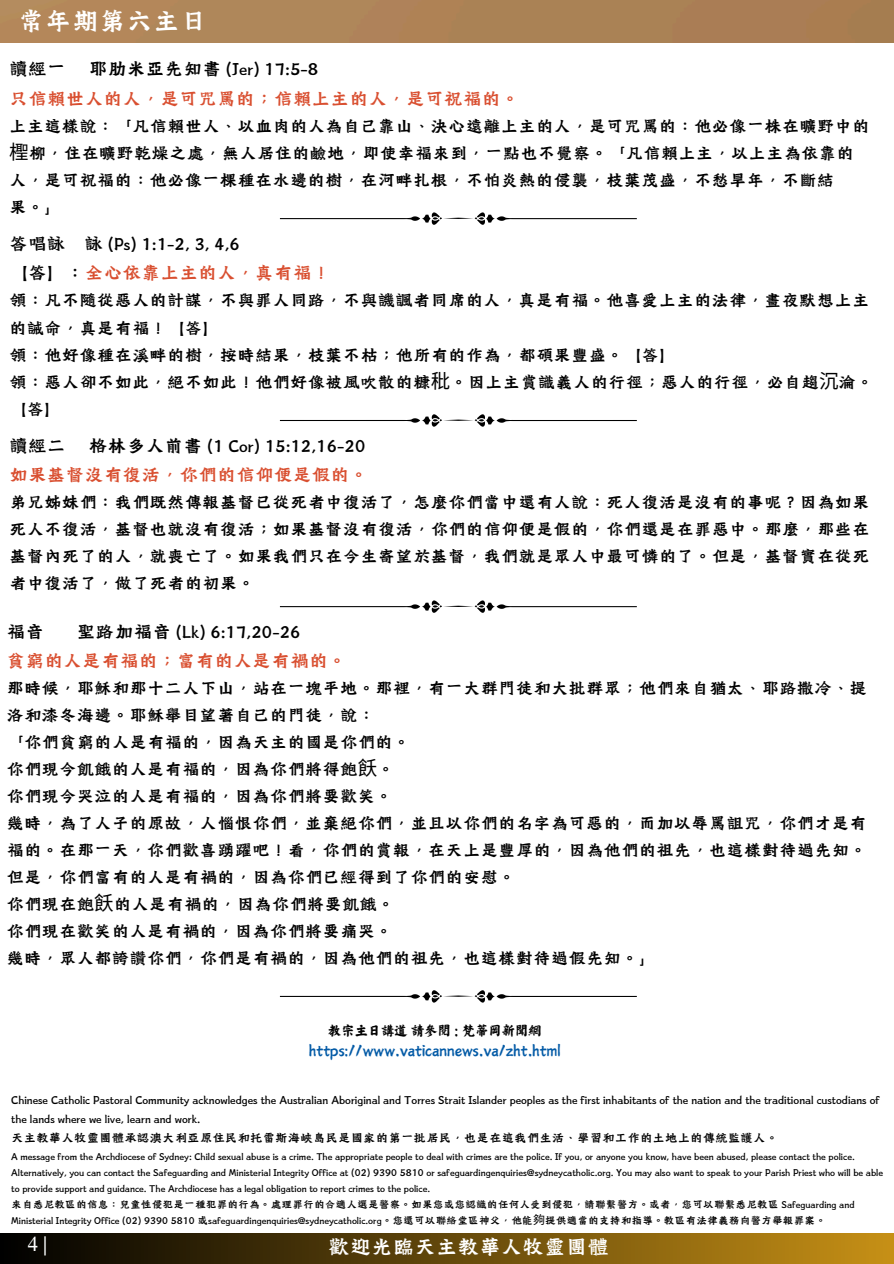
<style>
.page{position:relative;width:894px;height:1264px;background:#fff}
.page>*{position:absolute;margin:0;border:0;box-sizing:border-box;transform-origin:0 0}
.t1{font:30px "Canva Tide Kaplan HK";color:#fff}
.t2{font:24px "Canva Tide Kaplan HK";color:#fff}
.t3{font:21px/29.2px "Canva Tide Kaplan HK";color:#000}
.t4{font:21px/29.2px "Canva Tide Kaplan HK";color:#d94f30}
.t5{font:20.4px "Times NRMT Pro";color:#fff}
.t6{font:19.5px/27px "Canva Tide Kaplan HK";color:#000}
.t7{font:14.7px/20.1px "Canva Yi Cai TC";color:#035aa6;text-align:center}
.t8{font:13.95px/19.2px "Canva Tide Kaplan HK";color:#000}
.t9{font:12px/16px "Canva Tide Kaplan HK";color:#000}
.s1{color:#000}
.s2{font-family:"Noto Sans CJ Ksc"}
.s3{color:#d94f30}
</style>
<div class="page">
<div style="left:0;top:0;width:893px;height:43px;background:#af8255"></div>
<div style="left:0;top:1233px;width:893px;height:30px;background:linear-gradient(to right,#000,#c69016)"></div>
<svg style="left:280px;top:212px;width:356px;height:13px"></svg>
<svg style="left:280px;top:414px;width:356px;height:12px"></svg>
<svg style="left:280px;top:600px;width:356px;height:13px"></svg>
<svg style="left:280px;top:990px;width:356px;height:12px"></svg>
<h1 class="t1" style="left:18px;top:4px;width:191px">常年期第六主日</h1>
<h3 class="t4" style="left:9px;top:54px;width:512px"><span class="s1">讀經一 耶肋米亞先知書 (Jer) 17:5-8<br></span>只信賴世人的人，是可咒罵的；信賴上主的人，是可祝福的。</h3>
<h3 class="t6" style="left:9px;top:111px;width:861px">上主這樣說：「凡信賴世人、以血肉的人為自己靠山、決心遠離上主的人，是可咒罵的：他必像一株在曠野中的<span class="s2">檉</span>柳，住在曠野乾燥之處，無人居住的鹼地，即使幸福來到，一點也不覺察。「凡信賴上主，以上主為依靠的人，是可祝福的：他必像一棵種在水邊的樹，在河畔扎根，不怕炎熱的侵襲，枝葉茂盛，不愁旱年，不斷結<br>果。」</h3>
<p class="t3" style="left:9px;top:228px;width:323px">答唱詠 詠 (Ps) 1:1-2, 3, 4,6<br>【答】：<span class="s3">全心依靠上主的人，真有福！</span></p>
<p class="t6" style="left:9px;top:286px;width:865px">領：凡不隨從惡人的計謀，不與罪人同路，不與譏諷者同席的人，真是有福。他喜愛上主的法律，晝夜默想上主的誡命，真是有福！【答】<br>領：他好像種在溪畔的樹，按時結果，枝葉不枯；他所有的作為，都碩果豐盛。【答】<br>領：惡人卻不如此，絕不如此！他們好像被風吹散的糠<span class="s2">秕</span>。因上主賞識義人的行徑；惡人的行徑，必自趨<span class="s2">沉</span>淪。【答】</p>
<p class="t3" style="left:9px;top:430px;width:361px">讀經二 格林多人前書 (1 Cor) 15:12,16-20<span class="s3">如果基督沒有復活，你們的信仰便是假的。</span></p>
<p class="t6" style="left:9px;top:487px;width:861px;text-align:justify">弟兄姊妹們：我們既然傳報基督已從死者中復活了，怎麼你們當中還有人說：死人復活是沒有的事呢？因為如果死人不復活，基督也就沒有復活；如果基督沒有復活，你們的信仰便是假的，你們還是在罪惡中。那麼，那些在基督內死了的人，就喪亡了。如果我們只在今生寄望於基督，我們就是眾人中最可憐的了。但是，基督實在從死者中復活了，做了死者的初果。</p>
<h3 class="t3" style="left:7px;top:616px;width:342px;text-indent:70px">聖路加福音 (Lk) 6:17,20-26<br><span class="s3">貧窮的人是有福的；富有的人是有禍的。</span></h3>
<h3 class="t6" style="left:7px;top:673px;width:861px">那時候，耶穌和那十二人下山，站在一塊平地。那裡，有一大群門徒和大批群眾；他們來自猶太、耶路撒冷、提洛和漆冬海邊。耶穌舉目望著自己的門徒，說：<br>「你們貧窮的人是有福的，因為天主的國是你們的。<br>你們現今飢餓的人是有福的，因為你們將得飽<span class="s2">飫</span>。<br>你們現今哭泣的人是有福的，因為你們將要歡笑。<br>幾時，為了人子的原故，人惱恨你們，並棄絕你們，並且以你們的名字為可惡的，而加以辱罵詛咒，你們才是有福的。在那一天，你們歡喜踴躍吧！看，你們的賞報，在天上是豐厚的，因為他們的祖先，也這樣對待過先知。但是，你們富有的人是有禍的，因為你們已經得到了你們的安慰。<br>你們現在飽<span class="s2">飫</span>的人是有禍的，因為你們將要飢餓。<br>你們現在歡笑的人是有禍的，因為你們將要痛哭。<br>幾時，眾人都誇讚你們，你們是有禍的，因為他們的祖先，也這樣對待過假先知。」</h3>
<h3 class="t3" style="left:7px;top:616px;width:39px">福音</h3>
<h4 class="t7" style="left:309px;top:1020px;width:253px"><span class="s1">教宗主日講道請參閱 : 梵蒂岡新聞網</span>https://www.vaticannews.va/zht.html</h4>
<p class="t8" style="left:11px;top:1089px;width:869px">Chinese Catholic Pastoral Community acknowledges the Australian Aboriginal and Torres Strait Islander peoples as the first inhabitants of the nation and the traditional custodians of the lands where we live, learn and work.<br>天主教華人牧靈團體承認澳大利亞原住民和托雷斯海峽島民是國家的第一批居民，也是在這我們生活、學習和工作的土地上的傳統監護人。</p>
<h3 class="t9" style="left:11px;top:1147px;width:873px">A message from the Archdiocese of Sydney: Child sexual abuse is a crime. The appropriate people to deal with crimes are the police. If you, or anyone you know, have been abused, please contact the police.<br>Alternatively, you can contact the Safeguarding and Ministerial Integrity Office at (02) 9390 5810 or safeguardingenquiries@sydneycatholic.org. You may also want to speak to your Parish Priest who will be able to provide support and guidance. The Archdiocese has a legal obligation to report crimes to the police.</h3>
<p class="t9" style="left:11px;top:1195px;width:844px">來自悉尼教區的信息：兒童性侵犯是一種犯罪的行為。處理罪行的合適人選是警察。如果您或您認識的任何人受到侵犯，請聯繫警方。或者，您可以聯繫悉尼教區 Safeguarding and<br>Ministerial Integrity Office (02) 9390 5810 或safeguardingenquiries@sydneycatholic.org。您還可以聯絡堂區神父，他能<span class="s2">夠</span>提供適當的支持和指導。教區有法律義務向警方舉報罪案。</p>
<h3 class="t5" style="left:28px;top:1236px;width:21px">4|</h3>
<p class="t2" style="left:328px;top:1232px;width:282px">歡迎光臨天主教華人牧靈團體</p>
</div>
